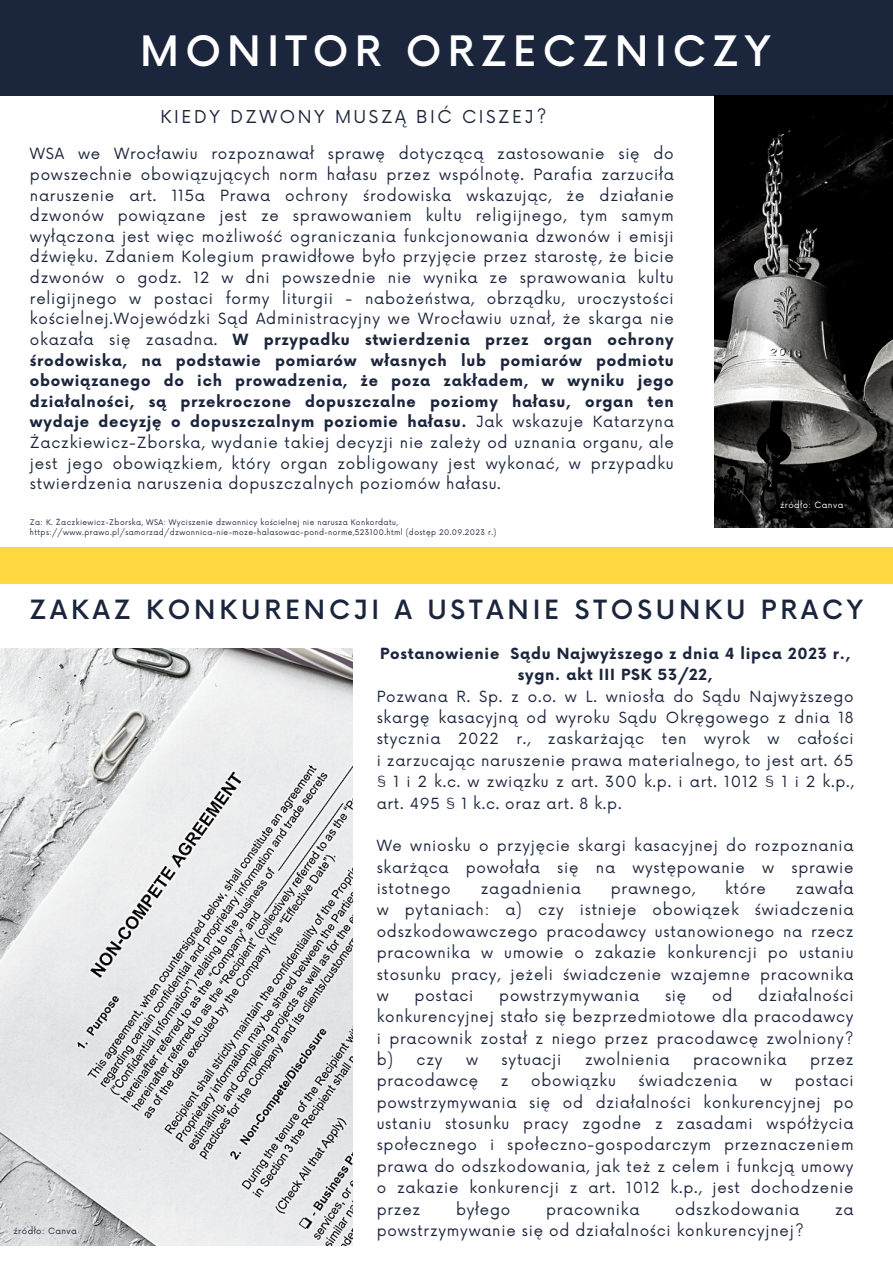
<style>
.page{position:relative;width:893px;height:1264px;background:#fff}
.page>*{position:absolute;margin:0;border:0;box-sizing:border-box;transform-origin:0 0}
.t1{font:500 40.8px "Now";letter-spacing:.15em;color:#fff}
.t2{font:500 25.8px "Now";letter-spacing:.15em;color:#1b253c}
.t3{font:17.25px "Now";letter-spacing:.15em;color:#1b253c}
.t4{font:15px/21.3px "Now";letter-spacing:.05em;color:#1b253c;text-align:justify}
.t5{font:700 15px/21.3px "Now";letter-spacing:.05em;color:#1b253c;text-align:center}
.t6{font:8.4px "Now";letter-spacing:.05em;color:#fff}
.t7{font:8.4px "Now";letter-spacing:.05em;color:#1b253c}
.t8{font:7.5px "Now";letter-spacing:.05em;color:#1b253c}
.s1{font-weight:700}
</style>
<div class="page">
<div style="left:0;top:0;width:892px;height:96px;background:#1b253c"></div>
<div style="left:0;top:548px;width:892px;height:36px;background:#ffd840"></div>
<img style="left:714px;top:95px;width:178px;height:432px">
<img style="left:0;top:648px;width:352px;height:597px">
<p class="t1" style="left:140px;top:29px;width:632px">MONITOR ORZECZNICZY</p>
<p class="t3" style="left:161px;top:107px;width:387px">KIEDY DZWONY MUSZĄ BIĆ CISZEJ?</p>
<p class="t4" style="left:30px;top:144px;width:645px;line-height:20.5px">WSA we Wrocławiu rozpoznawał sprawę dotyczącą zastosowanie się do powszechnie obowiązujących norm hałasu przez wspólnotę. Parafia zarzuciła naruszenie art. 115a Prawa ochrony środowiska wskazując, że działanie dzwonów powiązane jest ze sprawowaniem kultu religijnego, tym samym wyłączona jest więc możliwość ograniczania funkcjonowania dzwonów i emisji dźwięku. Zdaniem Kolegium prawidłowe było przyjęcie przez starostę, że bicie dzwonów o godz. 12 w dni powszednie nie wynika ze sprawowania kultu religijnego w postaci formy liturgii - nabożeństwa, obrządku, uroczystości kościelnej.Wojewódzki Sąd Administracyjny we Wrocławiu uznał, że skarga nie okazała się zasadna. <span class="s1">W przypadku stwierdzenia przez organ ochrony środowiska, na podstawie pomiarów własnych lub pomiarów podmiotu obowiązanego do ich prowadzenia, że poza zakładem, w wyniku jego działalności, są przekroczone dopuszczalne poziomy hałasu, organ ten wydaje decyzję o dopuszczalnym poziomie hałasu.</span> Jak wskazuje Katarzyna Żaczkiewicz-Zborska, wydanie takiej decyzji nie zależy od uznania organu, ale jest jego obowiązkiem, który organ zobligowany jest wykonać, w przypadku stwierdzenia naruszenia dopuszczalnych poziomów hałasu.</p>
<p class="t8" style="left:30px;top:518px;width:369px">Za: K. Żaczkiewicz-Zborska, WSA: Wyciszenie dzwonnicy kościelnej nie narusza Konkordatu,</p>
<p class="t8" style="left:30px;top:528px;width:468px">https://www.prawo.pl/samorzad/dzwonnica-nie-moze-halasowac-pond-norme,523100.html (dostęp 20.09.2023 r.)</p>
<p class="t6" style="left:780px;top:500px;width:65px">źródło: Canva</p>
<p class="t2" style="left:29px;top:595px;width:835px">ZAKAZ KONKURENCJI A USTANIE STOSUNKU PRACY</p>
<p class="t7" style="left:14px;top:1226px;width:65px">źródło: Canva</p>
<p class="t5" style="left:380px;top:644px;width:471px">Postanowienie Sądu Najwyższego z dnia 4 lipca 2023 r., sygn. akt III PSK 53/22,</p>
<p class="t4" style="left:376px;top:686px;width:478px">Pozwana R. Sp. z o.o. w L. wniosła do Sądu Najwyższego skargę kasacyjną od wyroku Sądu Okręgowego z dnia 18 stycznia 2022 r., zaskarżając ten wyrok w całości i zarzucając naruszenie prawa materialnego, to jest art. 65 § 1 i 2 k.c. w związku z art. 300 k.p. i art. 1012 § 1 i 2 k.p., art. 495 § 1 k.c. oraz art. 8 k.p.</p>
<p class="t4" style="left:376px;top:836px;width:478px">We wniosku o przyjęcie skargi kasacyjnej do rozpoznania skarżąca powołała się na występowanie w sprawie istotnego</p>
<p class="t4" style="left:376px;top:878px;width:478px;text-indent:419px">zawała w pytaniach: a) czy istnieje obowiązek świadczenia odszkodowawczego pracodawcy ustanowionego na rzecz pracownika w umowie o zakazie konkurencji po ustaniu stosunku pracy, jeżeli świadczenie wzajemne pracownika w</p>
<p class="t4" style="left:480px;top:878px;width:102px">zagadnienia</p>
<p class="t4" style="left:610px;top:878px;width:86px">prawnego,</p>
<p class="t4" style="left:725px;top:878px;width:42px">które</p>
<p class="t4" style="left:376px;top:985px;width:478px;text-indent:381px">działalności konkurencyjnej stało się bezprzedmiotowe dla pracodawcy i pracownik został z niego przez pracodawcę zwolniony? b) czy</p>
<p class="t4" style="left:414px;top:985px;width:60px">postaci</p>
<p class="t4" style="left:499px;top:985px;width:141px">powstrzymywania</p>
<p class="t4" style="left:665px;top:985px;width:23px">się</p>
<p class="t4" style="left:712px;top:985px;width:22px">od</p>
<p class="t4" style="left:466px;top:1049px;width:14px">w</p>
<p class="t4" style="left:501px;top:1049px;width:61px">sytuacji</p>
<p class="t4" style="left:585px;top:1049px;width:86px">zwolnienia</p>
<p class="t4" style="left:693px;top:1049px;width:95px">pracownika</p>
<p class="t4" style="left:810px;top:1049px;width:45px">przez</p>
<p class="t4" style="left:376px;top:1071px;width:103px">pracodawcę</p>
<p class="t4" style="left:501px;top:1071px;width:9px">z</p>
<p class="t4" style="left:531px;top:1071px;width:86px">obowiązku</p>
<p class="t4" style="left:638px;top:1071px;width:100px">świadczenia</p>
<p class="t4" style="left:760px;top:1071px;width:14px">w</p>
<p class="t4" style="left:376px;top:1071px;width:478px;text-indent:418px">postaci powstrzymywania się od działalności konkurencyjnej po ustaniu stosunku pracy zgodne z zasadami współżycia społecznego i społeczno-gospodarczym przeznaczeniem prawa do odszkodowania, jak też z celem i funkcją umowy o zakazie konkurencji z art. 1012 k.p., jest dochodzenie przez</p>
<p class="t4" style="left:456px;top:1199px;width:56px">byłego</p>
<p class="t4" style="left:546px;top:1199px;width:95px">pracownika</p>
<p class="t4" style="left:675px;top:1199px;width:125px">odszkodowania</p>
<p class="t4" style="left:835px;top:1199px;width:20px">za</p>
<p class="t4" style="left:376px;top:1220px;width:428px">powstrzymywanie się od działalności konkurencyjnej?</p>
</div>
